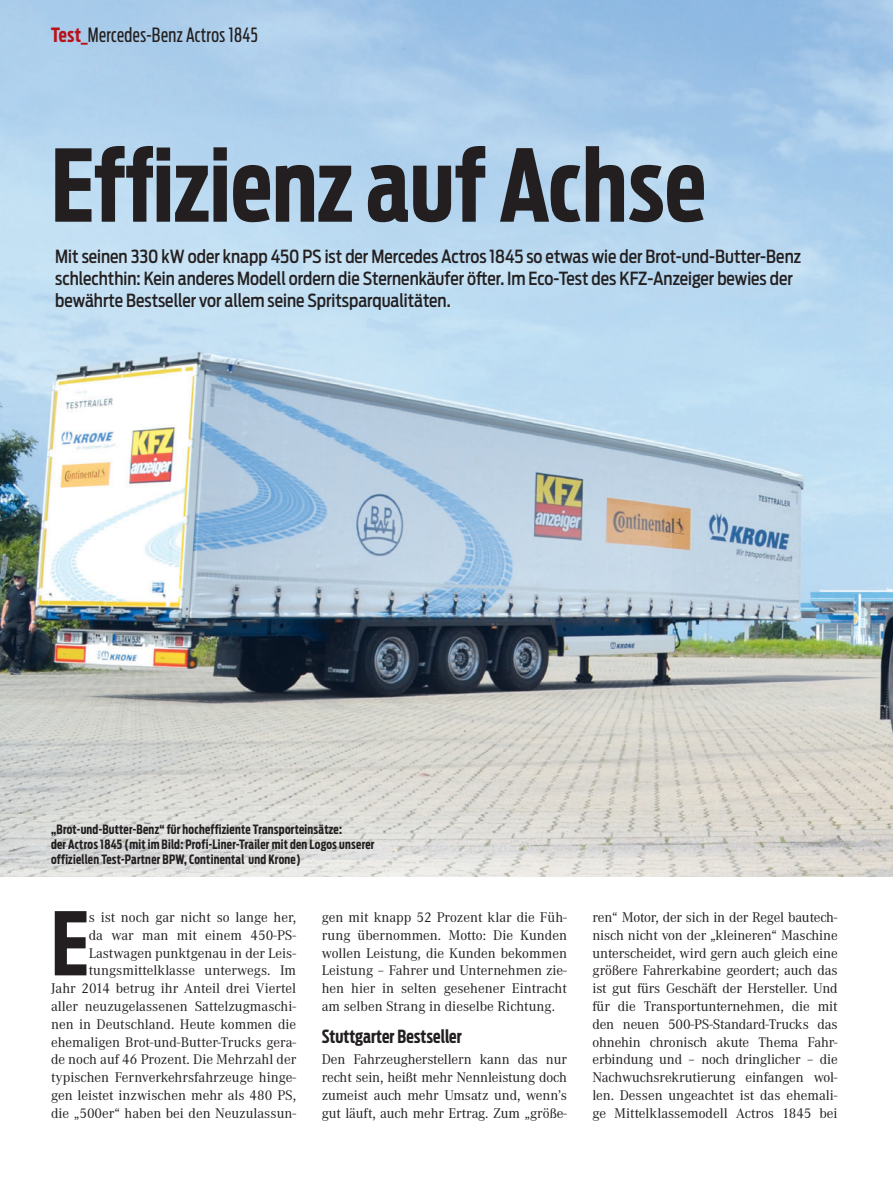
<style>
.page{position:relative;width:893px;height:1191px;background:#fff}
.page>*{position:absolute;margin:0;border:0;box-sizing:border-box;transform-origin:0 0}
.t1{font:700 99px "Antenna Extra Cond";letter-spacing:.005em;color:#231f20}
.t2{font:700 86.7px "Antenna Extra Cond";color:#231f20}
.t3{font:19.5px "Antenna Extra Cond";letter-spacing:.02em;color:#231f20}
.t4{font:500 18px/21.8px "Antenna Condensed";color:#231f20;scale:.95 1}
.t5{font:700 18px "Antenna Extra Cond";color:#231f20}
.t6{font:14.55px/17.9px "Corporate A";color:#231f20;text-align:justify}
.t7{font:700 12.75px/15px "Antenna Extra Cond";letter-spacing:.02em;color:#231f20}
.s1{font-weight:700;color:#bb1018}
</style>
<div class="page">
<img style="left:0;top:0;width:893px;height:876px">
<h3 class="t3" style="left:51px;top:23px;width:208px"><span class="s1">Test_</span>Mercedes-Benz Actros 1845</h3>
<h1 class="t1" style="left:51px;top:127px;width:656px">Effizienz auf Achse</h1>
<p class="t4" style="left:55px;top:245px;width:786px">Mit seinen 330 kW oder knapp 450 PS ist der Mercedes Actros 1845 so etwas wie der Brot-und-Butter-Benz schlechthin: Kein anderes Modell ordern die Sternenkäufer öfter. Im Eco-Test des KFZ-Anzeiger bewies der bewährte Bestseller vor allem seine Spritsparqualitäten.</p>
<p class="t7" style="left:51px;top:822px;width:325px">„Brot-und-Butter-Benz“ für hocheffiziente Transporteinsätze:<br>der Actros 1845 (mit im Bild: Profi-Liner-Trailer mit den Logos unserer offiziellen Test-Partner BPW, Continental und Krone)</p>
<h2 class="t2" style="left:51px;top:892px;width:39px">E</h2>
<p class="t6" style="left:51px;top:908px;width:247px;text-align:right">s ist noch gar nicht so lange her,<br>da war man mit einem 450-PS-Lastwagen punktgenau in der Leis&shy;tungsmittelklasse unterwegs. Im<br>Jahr 2014 betrug ihr Anteil drei Viertel aller neuzugelassenen Sattelzugmaschi&shy;nen in Deutschland. Heute kommen die ehemaligen Brot-und-Butter-Trucks gera&shy;de noch auf 46 Prozent. Die Mehrzahl der typischen Fernverkehrsfahrzeuge hinge&shy;gen leistet inzwischen mehr als 480 PS, die „500er“ haben bei den Neuzulassun-</p>
<p class="t6" style="left:322px;top:908px;width:247px">gen mit knapp 52 Prozent klar die Füh&shy;rung übernommen. Motto: Die Kunden wollen Leistung, die Kunden bekommen Leistung – Fahrer und Unternehmen zie&shy;hen hier in selten gesehener Eintracht am selben Strang in dieselbe Richtung.</p>
<p class="t5" style="left:322px;top:1026px;width:142px">Stuttgarter Bestseller</p>
<p class="t6" style="left:322px;top:1051px;width:247px">Den Fahrzeugherstellern kann das nur recht sein, heißt mehr Nennleistung doch zumeist auch mehr Umsatz und, wenn’s gut läuft, auch mehr Ertrag. Zum „größe-</p>
<p class="t6" style="left:592px;top:908px;width:247px">ren“ Motor, der sich in der Regel bautech&shy;nisch nicht von der „kleineren“ Maschine unterscheidet, wird gern auch gleich eine größere Fahrerkabine geordert; auch das ist gut fürs Geschäft der Hersteller. Und für die Transportunternehmen, die mit den neuen 500-PS-Standard-Trucks das ohnehin chronisch akute Thema Fahr&shy;erbindung und – noch dringlicher – die Nachwuchsrekrutierung einfangen wol&shy;len. Dessen ungeachtet ist das ehemali&shy;ge Mittelklassemodell Actros 1845 bei</p>
</div>
